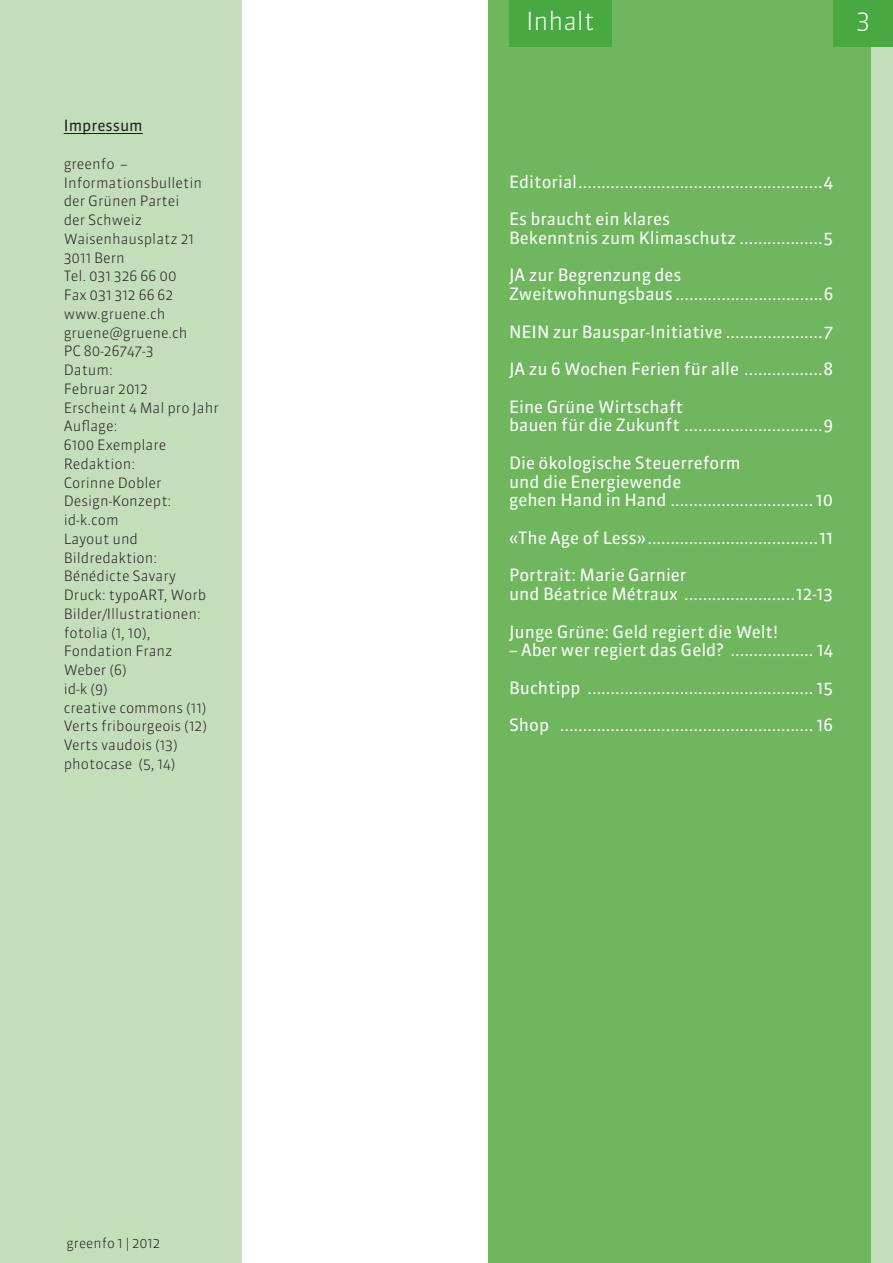
<style>
.page{position:relative;width:893px;height:1263px;background:#fff}
.page>*{position:absolute;margin:0;border:0;box-sizing:border-box;transform-origin:0 0}
.t1{font:300 24.75px "Sanuk OT";letter-spacing:-.005em;color:#fff}
.t2{font:16.95px/18.8px "Sanuk OT";color:#fff}
.t3{font:15.45px "Sanuk OT";color:#231f20}
.t4{font:300 14.25px/18.8px "Sanuk OT";color:#231f20}
.t5{font:300 13.5px "Sanuk OT";color:#231f20}
</style>
<div class="page">
<div style="left:0;top:0;width:242px;height:1263px;background:#c4ddbb"></div>
<div style="left:488px;top:0;width:405px;height:1263px;background:#70b65f"></div>
<hr style="left:64px;top:133px;width:79px;height:1px;background:#231f20">
<div style="left:509px;top:0;width:103px;height:47px;background:#48a942"></div>
<div style="left:833px;top:0;width:60px;height:47px;background:#48a942"></div>
<div style="left:871px;top:47px;width:22px;height:1216px;background:#c4ddbb"></div>
<p class="t3" style="left:64px;top:118px;width:81px">Impressum</p>
<p class="t4" style="left:64px;top:155px;width:156px">greenfo –<br>Informationsbulletin der Grünen Partei<br>der Schweiz<br>Waisenhausplatz 21<br>3011 Bern<br>Tel. 031 326 66 00<br>Fax 031 312 66 62 www.gruene.ch gruene@gruene.ch<br>PC 80-26747-3<br>Datum:<br>Februar 2012<br>Erscheint 4 Mal pro Jahr<br>Auflage:<br>6100 Exemplare<br>Redaktion:<br>Corinne Dobler<br>Design-Konzept: id-k.com<br>Layout und<br>Bildredaktion:<br>Bénédicte Savary<br>Druck: typoART, Worb<br>Bilder/Illustrationen: fotolia (1, 10),<br>Fondation Franz<br>Weber (6)<br>id-k (9)<br>creative commons (11)<br>Verts fribourgeois (12)<br>Verts vaudois (13) photocase (5, 14)</p>
<p class="t5" style="left:67px;top:1236px;width:95px">greenfo 1 | 2012</p>
<h1 class="t1" style="left:526px;top:10px;width:70px">Inhalt</h1>
<h1 class="t1" style="left:856px;top:8px;width:15px">3</h1>
<p class="t2" style="left:509px;top:173px;width:326px">Editorial .....................................................4</p>
<p class="t2" style="left:509px;top:211px;width:326px">Es braucht ein klares<br>Bekenntnis zum Klimaschutz ..................5</p>
<p class="t2" style="left:509px;top:267px;width:326px">JA zur Begrenzung des<br>Zweitwohnungsbaus ................................6</p>
<p class="t2" style="left:509px;top:323px;width:326px">NEIN zur Bauspar-Initiative .....................7</p>
<p class="t2" style="left:509px;top:361px;width:326px">JA zu 6 Wochen Ferien für alle .................8</p>
<p class="t2" style="left:509px;top:398px;width:326px">Eine Grüne Wirtschaft<br>bauen für die Zukunft ..............................9</p>
<p class="t2" style="left:509px;top:454px;width:326px">Die ökologische Steuerreform<br>und die Energiewende<br>gehen Hand in Hand ............................... 10</p>
<p class="t2" style="left:509px;top:529px;width:326px">«The Age of Less» .....................................11</p>
<p class="t2" style="left:509px;top:567px;width:326px">Portrait: Marie Garnier<br>und Béatrice Métraux ........................12-13</p>
<p class="t2" style="left:509px;top:623px;width:271px">Junge Grüne: Geld regiert die Welt!</p>
<p class="t2" style="left:509px;top:642px;width:326px">– Aber wer regiert das Geld? .................. 14</p>
<p class="t2" style="left:509px;top:679px;width:326px">Buchtipp ................................................. 15</p>
<p class="t2" style="left:509px;top:717px;width:326px">Shop ....................................................... 16</p>
</div>
